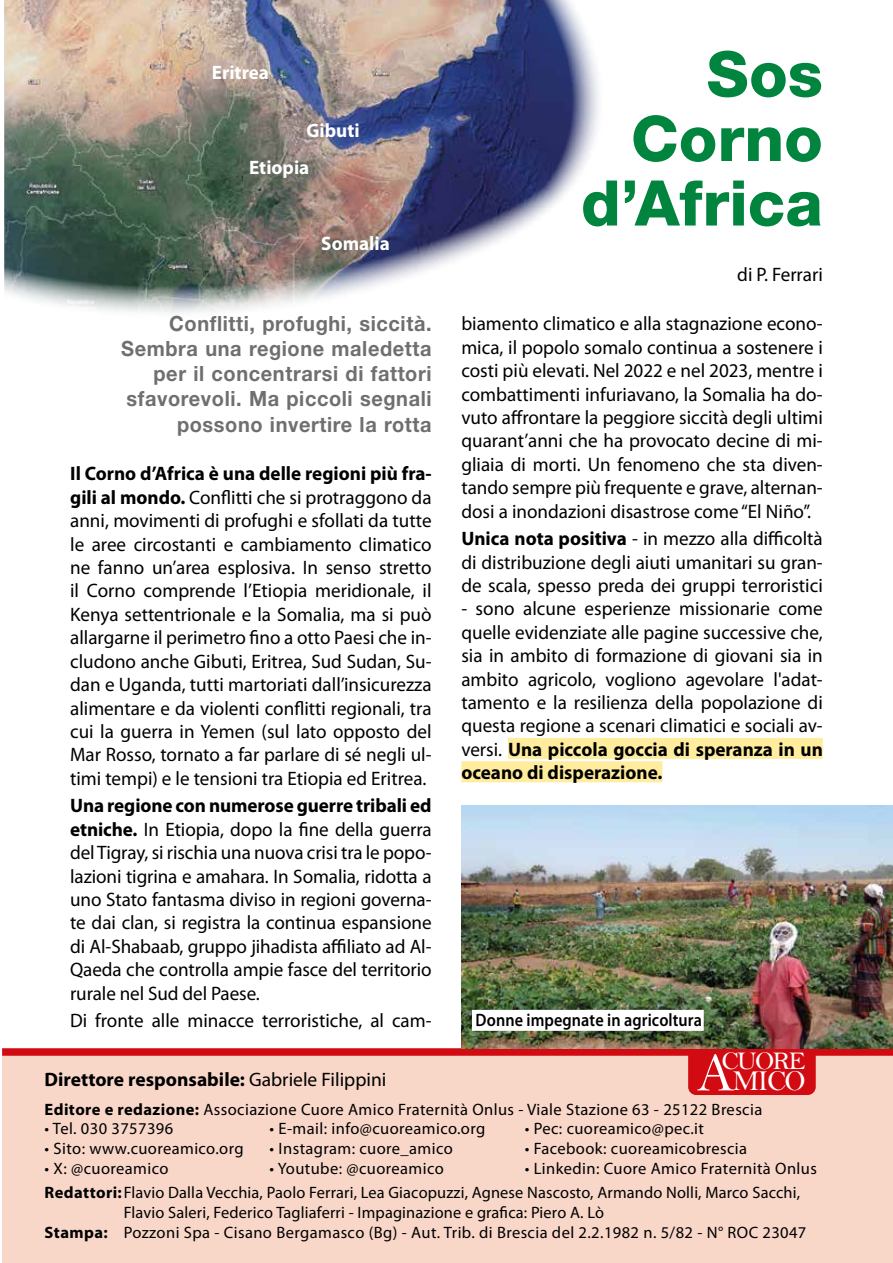
<style>
.page{position:relative;width:893px;height:1263px;background:#fff}
.page>*{position:absolute;margin:0;border:0;box-sizing:border-box;transform-origin:0 0}
.t1{font:800 63px/64.5px "Helvetica Neue LT Pro";color:#00843e;text-align:right}
.t2{font:28.95px "Bell";color:#fff}
.t3{font:25.5px "Bell";letter-spacing:-.07em;color:#fff}
.t4{font:700 21px/25.2px "Helvetica Neue LT Std";letter-spacing:.03em;color:#706f6f;text-align:right;scale:.95 1}
.t5{font:19.5px/23.4px "Myriad Pro";color:#000;text-align:justify}
.t6{font:700 19.5px "Myriad Pro";color:#000}
.t7{font:700 19.5px "Myriad Pro";color:#fff}
.t8{font:16.5px/24px "Myriad Pro";letter-spacing:.025em;color:#000}
.s1{font-weight:700}
.s2{font-size:55.65px}
.s3{font-weight:400}
</style>
<div class="page">
<div style="left:2px;top:1054px;width:891px;height:209px;background:#f8d6c8"></div>
<div style="left:2px;top:1048px;width:891px;height:8px;background:#d20a11"></div>
<div style="left:688px;top:1048px;width:128px;height:47px;background:#d20a11;border-radius:8px"></div>
<img style="left:4px;top:0;width:595px;height:313px">
<div style="left:508px;top:738px;width:315px;height:21px;background:#ffec9d"></div>
<div style="left:461px;top:761px;width:201px;height:21px;background:#ffec9d"></div>
<img style="left:462px;top:806px;width:431px;height:242px">
<div style="left:472px;top:1010px;width:232px;height:21px;background:#fff"></div>
<p class="t7" style="left:212px;top:60px;width:59px">Eritrea</p>
<p class="t7" style="left:306px;top:118px;width:55px">Gibuti</p>
<p class="t7" style="left:249px;top:155px;width:62px">Etiopia</p>
<p class="t7" style="left:321px;top:231px;width:70px">Somalia</p>
<p class="t4" style="left:121px;top:310px;width:328px">Conflitti, profughi, siccità.<br>Sembra una regione maledetta per il concentrarsi di fattori sfavorevoli. Ma piccoli segnali possono invertire la rotta</p>
<p class="t5" style="left:70px;top:462px;width:363px"><span class="s1">Il Corno d’Africa è una delle regioni più fra&shy;gili al mondo.</span> Conflitti che si protraggono da anni, movimenti di profughi e sfollati da tutte le aree circostanti e cambiamento climatico ne fanno un’area esplosiva. In senso stretto il Corno comprende l’Etiopia meridionale, il Kenya settentrionale e la Somalia, ma si può allargarne il perimetro fino a otto Paesi che in&shy;cludono anche Gibuti, Eritrea, Sud Sudan, Su&shy;dan e Uganda, tutti martoriati dall’insicurezza alimentare e da violenti conflitti regionali, tra cui la guerra in Yemen (sul lato opposto del Mar Rosso, tornato a far parlare di sé negli ul&shy;timi tempi) e le tensioni tra Etiopia ed Eritrea.</p>
<p class="t5" style="left:70px;top:794px;width:363px"><span class="s1">Una regione con numerose guerre tribali ed etniche.</span> In Etiopia, dopo la fine della guerra del Tigray, si rischia una nuova crisi tra le popo&shy;lazioni tigrina e amahara. In Somalia, ridotta a uno Stato fantasma diviso in regioni governa&shy;te dai clan, si registra la continua espansione di Al-Shabaab, gruppo jihadista affiliato ad Al-Qaeda che controlla ampie fasce del territorio rurale nel Sud del Paese.</p>
<p class="t5" style="left:70px;top:1009px;width:363px">Di fronte alle minacce terroristiche, al cam-</p>
<h1 class="t1" style="left:581px;top:42px;width:243px">Sos<br>Corno d’Africa</h1>
<p class="t5" style="left:737px;top:262px;width:87px">di P. Ferrari</p>
<p class="t5" style="left:461px;top:312px;width:363px">biamento climatico e alla stagnazione econo&shy;mica, il popolo somalo continua a sostenere i costi più elevati. Nel 2022 e nel 2023, mentre i combattimenti infuriavano, la Somalia ha do&shy;vuto affrontare la peggiore siccità degli ultimi quarant’anni che ha provocato decine di mi&shy;gliaia di morti. Un fenomeno che sta diven&shy;tando sempre più frequente e grave, alternan&shy;dosi a inondazioni disastrose come “El Niño”.</p>
<p class="t5" style="left:461px;top:527px;width:363px"><span class="s1">Unica nota positiva</span> - in mezzo alla difficoltà di distribuzione degli aiuti umanitari su gran&shy;de scala, spesso preda dei gruppi terroristici</p>
<p class="t5" style="left:461px;top:597px;width:363px">- sono alcune esperienze missionarie come quelle evidenziate alle pagine successive che, sia in ambito di formazione di giovani sia in ambito agricolo, vogliono agevolare l'adat&shy;tamento e la resilienza della popolazione di questa regione a scenari climatici e sociali av&shy;versi. <span class="s1">Una piccola goccia di speranza in un oceano di disperazione.</span></p>
<h3 class="t3" style="left:722px;top:1046px;width:86px">CUORE</h3>
<h2 class="t2" style="left:697px;top:1064px;width:110px"><span class="s2">A</span>MICO</h2>
<p class="t6" style="left:45px;top:1067px;width:343px">Direttore responsabile: <span class="s3">Gabriele Filippini</span></p>
<p class="t8" style="left:45px;top:1097px;width:719px"><span class="s1">Editore e redazione:</span> Associazione Cuore Amico Fraternità Onlus - Viale Stazione 63 - 25122 Brescia</p>
<p class="t8" style="left:45px;top:1116px;width:130px">• Tel. 030 3757396</p>
<p class="t8" style="left:270px;top:1116px;width:217px">• E-mail: info@cuoreamico.org</p>
<p class="t8" style="left:525px;top:1116px;width:181px">• Pec: cuoreamico@pec.it</p>
<p class="t8" style="left:45px;top:1136px;width:200px">• Sito: www.cuoreamico.org</p>
<p class="t8" style="left:270px;top:1136px;width:185px">• Instagram: cuore_amico</p>
<p class="t8" style="left:525px;top:1136px;width:224px">• Facebook: cuoreamicobrescia</p>
<p class="t8" style="left:45px;top:1156px;width:125px">• X: @cuoreamico</p>
<p class="t8" style="left:270px;top:1156px;width:176px">• Youtube: @cuoreamico</p>
<p class="t8" style="left:45px;top:1156px;width:774px;text-indent:480px">• Linkedin: Cuore Amico Fraternità Onlus<br><span class="s1">Redattori:</span>Flavio Dalla Vecchia, Paolo Ferrari, Lea Giacopuzzi, Agnese Nascosto, Armando Nolli, Marco Sacchi,</p>
<p class="t8" style="left:45px;top:1202px;width:763px;line-height:19.8px;text-indent:79px">Flavio Saleri, Federico Tagliaferri - Impaginazione e grafica: Piero A. Lò<br><span class="s1">Stampa:</span> Pozzoni Spa - Cisano Bergamasco (Bg) - Aut. Trib. di Brescia del 2.2.1982 n. 5/82 - N° ROC 23047</p>
</div>
